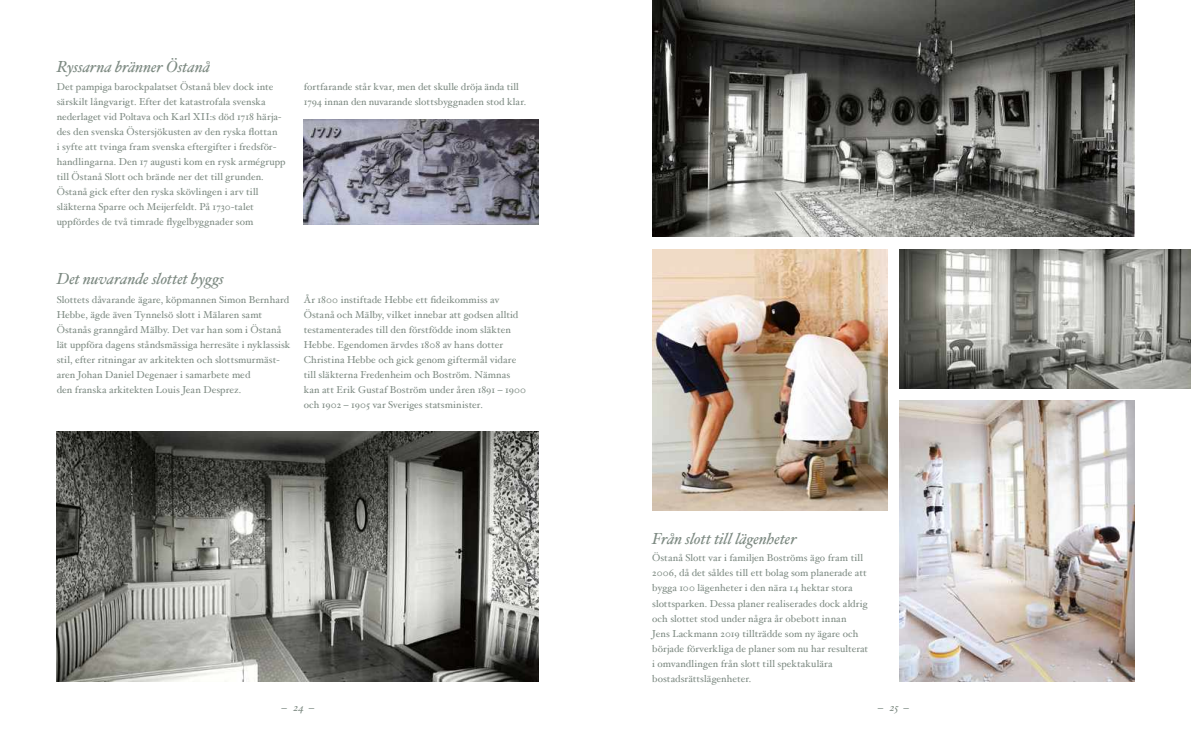
<style>
.page{position:relative;width:1191px;height:738px;background:#fff}
.page>*{position:absolute;margin:0;border:0;box-sizing:border-box;transform-origin:0 0}
.t1{font:italic 16px "Hoefler Text";letter-spacing:-.005em;color:#7d8a82}
.t2{font:italic 11px "Hoefler Text";color:#7d8a82}
.t3{font:10px/15px "Hoefler Text";letter-spacing:.005em;color:#7d8a82}
</style>
<div class="page">
<img style="left:304px;top:119px;width:235px;height:105px">
<img style="left:57px;top:431px;width:482px;height:249px">
<img style="left:899px;top:400px;width:235px;height:280px">
<img style="left:652px;top:0;width:482px;height:236px">
<img style="left:899px;top:249px;width:292px;height:139px">
<img style="left:652px;top:249px;width:235px;height:261px">
<h1 class="t1" style="left:57px;top:57px;width:155px">Ryssarna bränner Östanå</h1>
<p class="t3" style="left:57px;top:78px;width:230px">Det pampiga barockpalatset Östanå blev dock inte särskilt långvarigt. Efter det katastrofala svenska nederlaget vid Poltava och Karl XII:s död 1718 härja&shy;des den svenska Östersjökusten av den ryska flottan<br>i syfte att tvinga fram svenska eftergifter i fredsför&shy;handlingarna. Den 17 augusti kom en rysk armégrupp till Östanå Slott och brände ner det till grunden.<br>Östanå gick efter den ryska skövlingen i arv till släkterna Sparre och Meijerfeldt. På 1730-talet uppfördes de två timrade flygelbyggnader som</p>
<p class="t3" style="left:304px;top:78px;width:224px">fortfarande står kvar, men det skulle dröja ända till<br>1794 innan den nuvarande slottsbyggnaden stod klar.</p>
<h1 class="t1" style="left:57px;top:269px;width:169px">Det nuvarande slottet byggs</h1>
<p class="t3" style="left:57px;top:291px;width:235px">Slottets dåvarande ägare, köpmannen Simon Bernhard Hebbe, ägde även Tynnelsö slott i Mälaren samt Östanås granngård Mälby. Det var han som i Östanå lät uppföra dagens ståndsmässiga herresäte i nyklassisk stil, efter ritningar av arkitekten och slottsmurmäst&shy;aren Johan Daniel Degenaer i samarbete med<br>den franska arkitekten Louis Jean Desprez.</p>
<p class="t3" style="left:304px;top:291px;width:224px">År 1800 instiftade Hebbe ett fideikommiss av Östanå och Mälby, vilket innebar att godsen alltid testamenterades till den förstfödde inom släkten Hebbe. Egendomen ärvdes 1808 av hans dotter Christina Hebbe och gick genom giftermål vidare till släkterna Fredenheim och Boström. Nämnas kan att Erik Gustaf Boström under åren 1891 – 1900 och 1902 – 1905 var Sveriges statsminister.</p>
<h1 class="t1" style="left:652px;top:528px;width:146px">Från slott till lägenheter</h1>
<p class="t3" style="left:652px;top:550px;width:217px">Östanå Slott var i familjen Boströms ägo fram till 2006, då det såldes till ett bolag som planerade att bygga 100 lägenheter i den nära 14 hektar stora slottsparken. Dessa planer realiserades dock aldrig och slottet stod under några år obebott innan<br>Jens Lackmann 2019 tillträdde som ny ägare och började förverkliga de planer som nu har resulterat i omvandlingen från slott till spektakulära bostadsrättslägenheter.</p>
<p class="t2" style="left:282px;top:700px;width:34px">– 24 –</p>
<p class="t2" style="left:878px;top:700px;width:32px">– 25 –</p>
</div>
